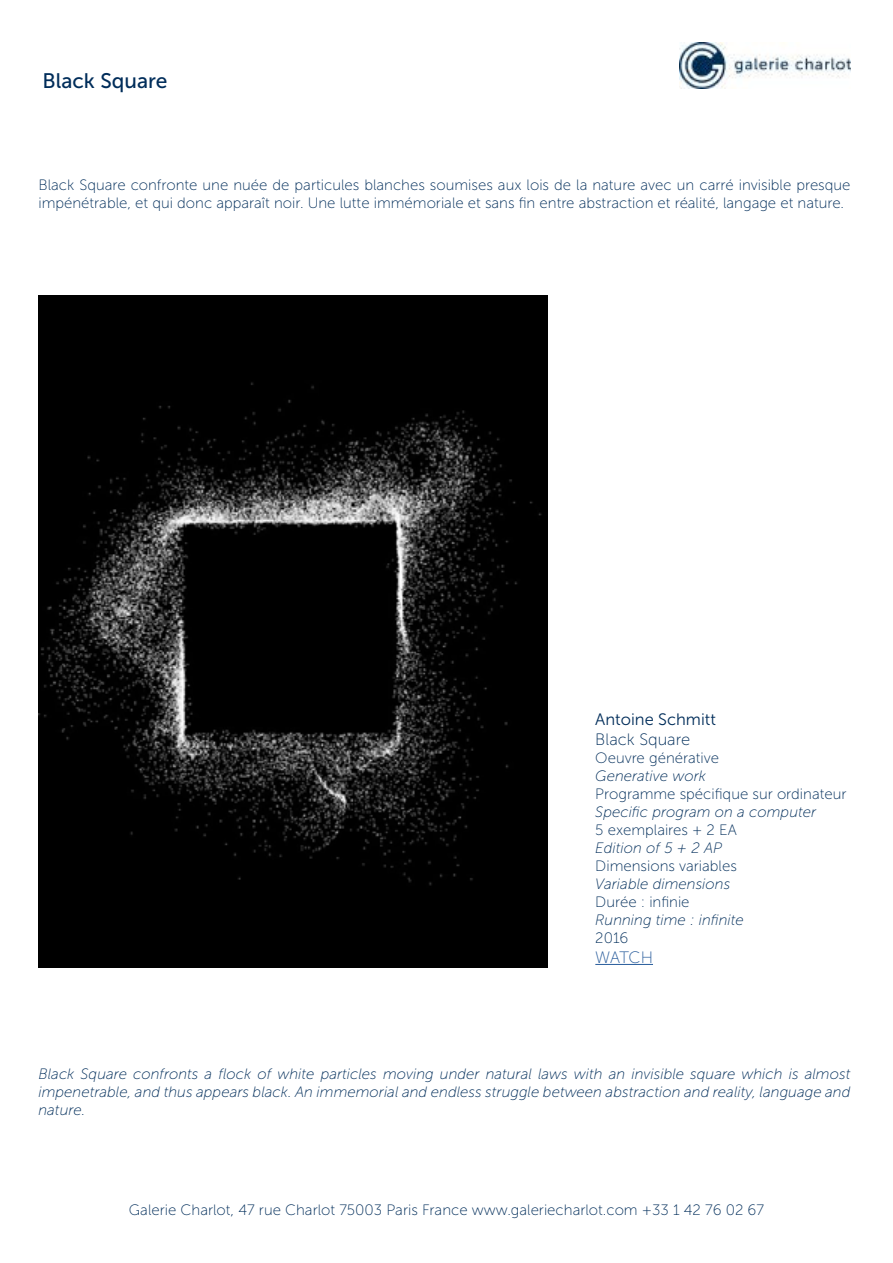
<style>
.page{position:relative;width:893px;height:1263px;background:#fff}
.page>*{position:absolute;margin:0;border:0;box-sizing:border-box;transform-origin:0 0}
.t1{font:21px "Museo Sans 500";color:#002d5a}
.t2{font:16.5px "Museo Sans 300";color:#002d5a}
.t3{font:16.5px "Museo Sans 100";color:#002d5a}
.t4{font:16.5px "Museo Sans 100";letter-spacing:-.02em;color:#275b9b}
.t5{font:15px/18px "Museo Sans 100";color:#002d5a}
.t6{font:italic 15px/18px "Museo Sans 100";color:#002d5a;text-align:justify}
</style>
<div class="page">
<img style="left:680px;top:43px;width:170px;height:45px">
<img style="left:38px;top:295px;width:509px;height:673px">
<hr style="left:595px;top:964px;width:58px;height:1px;background:#275b9b">
<h1 class="t1" style="left:43px;top:69px;width:127px">Black Square</h1>
<p class="t5" style="left:38px;top:176px;width:814px">Black Square confronte une nuée de particules blanches soumises aux lois de la nature avec un carré invisible presque impénétrable, et qui donc apparaît noir. Une lutte immémoriale et sans fin entre abstraction et réalité, langage et nature.</p>
<p class="t2" style="left:595px;top:710px;width:122px">Antoine Schmitt</p>
<p class="t3" style="left:595px;top:730px;width:96px">Black Square</p>
<p class="t5" style="left:595px;top:749px;width:125px">Oeuvre générative</p>
<p class="t6" style="left:595px;top:767px;width:112px">Generative work</p>
<p class="t5" style="left:595px;top:785px;width:253px">Programme spécifique sur ordinateur</p>
<p class="t6" style="left:595px;top:803px;width:222px">Specific program on a computer</p>
<p class="t5" style="left:595px;top:821px;width:143px">5 exemplaires + 2 EA</p>
<p class="t6" style="left:595px;top:839px;width:128px">Edition of 5 + 2 AP</p>
<p class="t5" style="left:595px;top:857px;width:143px">Dimensions variables</p>
<p class="t6" style="left:595px;top:875px;width:136px">Variable dimensions</p>
<p class="t5" style="left:595px;top:893px;width:96px">Durée : infinie</p>
<p class="t6" style="left:595px;top:911px;width:150px">Running time : infinite</p>
<p class="t5" style="left:595px;top:929px;width:35px">2016</p>
<p class="t4" style="left:595px;top:948px;width:59px">WATCH</p>
<p class="t6" style="left:38px;top:1065px;width:813px">Black Square confronts a flock of white particles moving under natural laws with an invisible square which is almost impenetrable, and thus appears black. An immemorial and endless struggle between abstraction and reality, language and nature.</p>
<p class="t5" style="left:129px;top:1200px;width:637px">Galerie Charlot, 47 rue Charlot 75003 Paris France www.galeriecharlot.com +33 1 42 76 02 67</p>
</div>
